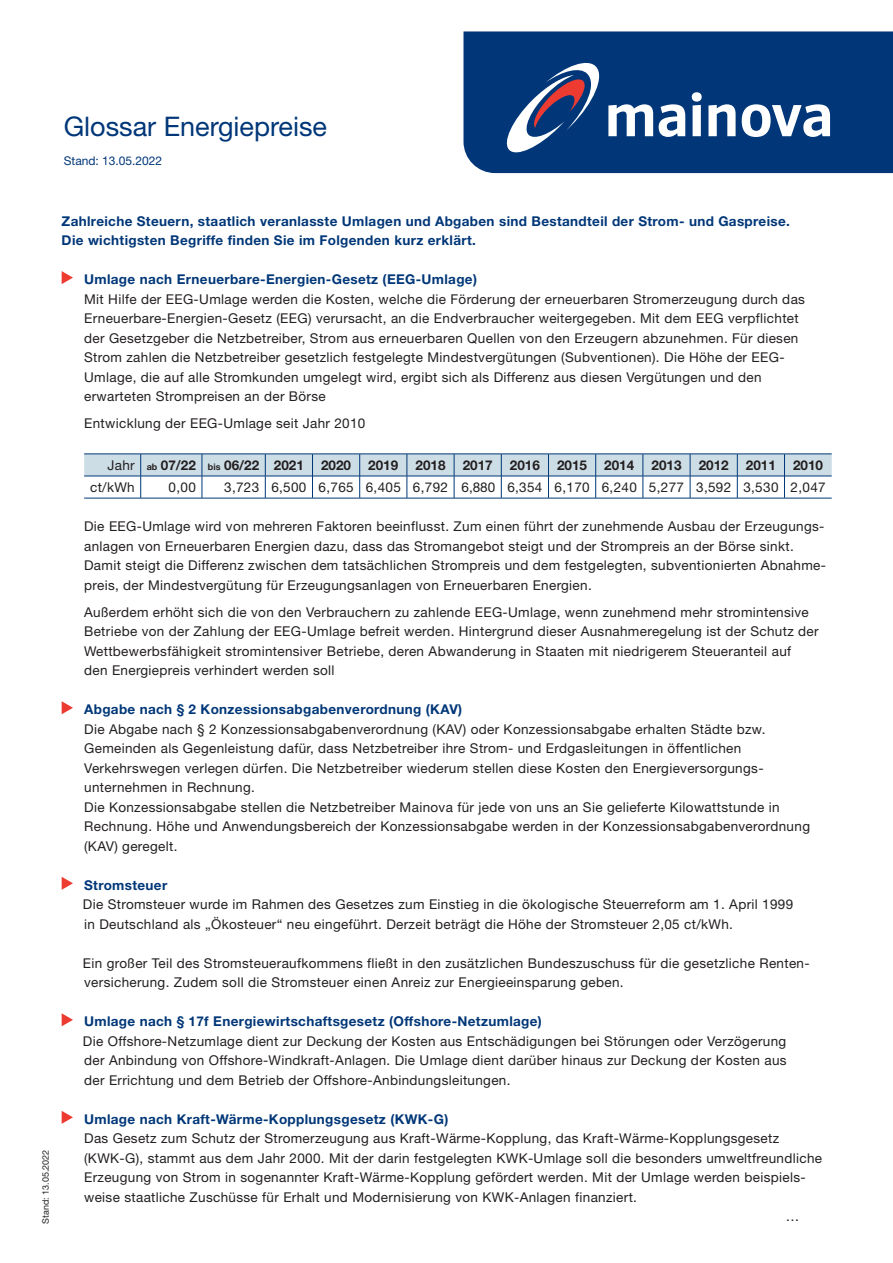
<style>
.page{position:relative;width:893px;height:1263px;background:#fff}
.page>*{position:absolute;margin:0;border:0;box-sizing:border-box;transform-origin:0 0}
.t1{font:27px "Helvetica Neue LT Pro";color:#013778}
.t2{font:13.5px/19.5px "Helvetica Neue LT Pro";letter-spacing:.025em;color:#231f20}
.t3{font:700 13.5px/19.5px "Helvetica Neue LT Pro";letter-spacing:.025em;color:#013778}
.t4{font:700 13.5px "Helvetica Neue LT Pro";color:#231f20}
.t5{font:12px "Helvetica Neue LT Pro";color:#013778}
.t6{font:9px "Helvetica Neue LT Pro";color:#231f20}
.s1{font-weight:400}
.s2{font-size:9px}
</style>
<div class="page">
<svg style="left:62px;top:271px;width:11px;height:13px"></svg>
<hr style="left:84px;top:498px;width:57px;height:1px;background:#013778">
<hr style="left:141px;top:498px;width:61px;height:1px;background:#013778">
<hr style="left:202px;top:498px;width:63px;height:1px;background:#013778">
<hr style="left:265px;top:498px;width:47px;height:1px;background:#013778">
<hr style="left:312px;top:498px;width:48px;height:1px;background:#013778">
<hr style="left:360px;top:498px;width:47px;height:1px;background:#013778">
<hr style="left:407px;top:498px;width:47px;height:1px;background:#013778">
<hr style="left:454px;top:498px;width:47px;height:1px;background:#013778">
<hr style="left:501px;top:498px;width:47px;height:1px;background:#013778">
<hr style="left:548px;top:498px;width:48px;height:1px;background:#013778">
<hr style="left:596px;top:498px;width:47px;height:1px;background:#013778">
<hr style="left:643px;top:498px;width:47px;height:1px;background:#013778">
<hr style="left:690px;top:498px;width:47px;height:1px;background:#013778">
<hr style="left:737px;top:498px;width:47px;height:1px;background:#013778">
<hr style="left:784px;top:498px;width:48px;height:1px;background:#013778">
<svg style="left:84px;top:454px;width:748px;height:44px"></svg>
<svg style="left:62px;top:701px;width:11px;height:13px"></svg>
<svg style="left:62px;top:877px;width:11px;height:13px"></svg>
<svg style="left:62px;top:1013px;width:11px;height:13px"></svg>
<svg style="left:62px;top:1111px;width:11px;height:13px"></svg>
<div style="left:463px;top:31px;width:430px;height:142px;background:#013778"></div>
<svg style="left:502px;top:58px;width:328px;height:99px"></svg>
<h1 class="t1" style="left:64px;top:110px;width:265px">Glossar Energiepreise</h1>
<p class="t5" style="left:64px;top:153px;width:100px">Stand: 13.05.2022</p>
<p class="t6" style="left:40px;top:1224px;width:75px;rotate:-90deg">Stand: 13.05.2022</p>
<p class="t3" style="left:62px;top:211px;width:730px">Zahlreiche Steuern, staatlich veranlasste Umlagen und Abgaben sind Bestandteil der Strom- und Gaspreise.<br>Die wichtigsten Begriffe finden Sie im Folgenden kurz erklärt.</p>
<p class="t3" style="left:84px;top:269px;width:394px">Umlage nach Erneuerbare-Energien-Gesetz (EEG-Umlage)</p>
<p class="t2" style="left:84px;top:289px;width:722px">Mit Hilfe der EEG-Umlage werden die Kosten, welche die Förderung der erneuerbaren Stromerzeugung durch das Erneuerbare-Energien-Gesetz (EEG) verursacht, an die Endverbraucher weitergegeben. Mit dem EEG verpflichtet der Gesetzgeber die Netzbetreiber, Strom aus erneuerbaren Quellen von den Erzeugern abzunehmen. Für diesen Strom zahlen die Netzbetreiber gesetzlich festgelegte Mindestvergütungen (Subventionen). Die Höhe der EEG-Umlage, die auf alle Stromkunden umgelegt wird, ergibt sich als Differenz aus diesen Vergütungen und den erwarteten Strompreisen an der Börse</p>
<p class="t2" style="left:84px;top:413px;width:283px">Entwicklung der EEG-Umlage seit Jahr 2010</p>
<p class="t4" style="left:107px;top:456px;width:198px"><span class="s1">Jahr</span> <span class="s2">ab</span> 07/22 <span class="s2">bis</span> 06/22 2021</p>
<p class="t4" style="left:321px;top:456px;width:32px">2020</p>
<p class="t4" style="left:368px;top:456px;width:32px">2019</p>
<p class="t4" style="left:415px;top:456px;width:32px">2018</p>
<p class="t4" style="left:463px;top:456px;width:32px">2017</p>
<p class="t4" style="left:510px;top:456px;width:32px">2016</p>
<p class="t4" style="left:557px;top:456px;width:32px">2015</p>
<p class="t4" style="left:604px;top:456px;width:32px">2014</p>
<p class="t4" style="left:651px;top:456px;width:32px">2013</p>
<p class="t4" style="left:699px;top:456px;width:32px">2012</p>
<p class="t4" style="left:746px;top:456px;width:32px">2011</p>
<p class="t4" style="left:793px;top:456px;width:32px">2010</p>
<p class="t2" style="left:90px;top:477px;width:46px">ct/kWh</p>
<p class="t2" style="left:169px;top:477px;width:29px">0,00</p>
<p class="t2" style="left:224px;top:477px;width:603px">3,723 6,500 6,765 6,405 6,792 6,880 6,354 6,170 6,240 5,277 3,592 3,530 2,047</p>
<p class="t2" style="left:84px;top:516px;width:743px">Die EEG-Umlage wird von mehreren Faktoren beeinflusst. Zum einen führt der zunehmende Ausbau der Erzeugungs&shy;anlagen von Erneuerbaren Energien dazu, dass das Stromangebot steigt und der Strompreis an der Börse sinkt.<br>Damit steigt die Differenz zwischen dem tatsächlichen Strompreis und dem festgelegten, subventionierten Abnahme&shy;preis, der Mindestvergütung für Erzeugungsanlagen von Erneuerbaren Energien.</p>
<p class="t2" style="left:84px;top:602px;width:736px">Außerdem erhöht sich die von den Verbrauchern zu zahlende EEG-Umlage, wenn zunehmend mehr stromintensive Betriebe von der Zahlung der EEG-Umlage befreit werden. Hintergrund dieser Ausnahmeregelung ist der Schutz der Wettbewerbsfähigkeit stromintensiver Betriebe, deren Abwanderung in Staaten mit niedrigerem Steueranteil auf<br>den Energiepreis verhindert werden soll</p>
<p class="t3" style="left:84px;top:699px;width:379px">Abgabe nach § 2 Konzessionsabgabenverordnung (KAV)</p>
<p class="t2" style="left:84px;top:719px;width:727px">Die Abgabe nach § 2 Konzessionsabgabenverordnung (KAV) oder Konzessionsabgabe erhalten Städte bzw.<br>Gemeinden als Gegenleistung dafür, dass Netzbetreiber ihre Strom- und Erdgasleitungen in öffentlichen Verkehrswegen verlegen dürfen. Die Netzbetreiber wiederum stellen diese Kosten den Energieversorgungs&shy;unternehmen in Rechnung.<br>Die Konzessionsabgabe stellen die Netzbetreiber Mainova für jede von uns an Sie gelieferte Kilowattstunde in Rechnung. Höhe und Anwendungsbereich der Konzessionsabgabe werden in der Konzessionsabgabenverordnung (KAV) geregelt.</p>
<p class="t3" style="left:84px;top:875px;width:85px">Stromsteuer</p>
<p class="t2" style="left:83px;top:894px;width:712px">Die Stromsteuer wurde im Rahmen des Gesetzes zum Einstieg in die ökologische Steuerreform am 1. April 1999 in Deutschland als „Ökosteuer“ neu eingeführt. Derzeit beträgt die Höhe der Stromsteuer 2,05 ct/kWh.</p>
<p class="t2" style="left:83px;top:953px;width:728px">Ein großer Teil des Stromsteueraufkommens fließt in den zusätzlichen Bundeszuschuss für die gesetzliche Renten&shy;versicherung. Zudem soll die Stromsteuer einen Anreiz zur Energieeinsparung geben.</p>
<p class="t3" style="left:84px;top:1011px;width:459px">Umlage nach § 17f Energiewirtschaftsgesetz (Offshore-Netzumlage)</p>
<p class="t2" style="left:83px;top:1031px;width:705px;text-align:justify">Die Offshore-Netzumlage dient zur Deckung der Kosten aus Entschädigungen bei Störungen oder Verzögerung der Anbindung von Offshore-Windkraft-Anlagen. Die Umlage dient darüber hinaus zur Deckung der Kosten aus der Errichtung und dem Betrieb der Offshore-Anbindungsleitungen.</p>
<p class="t3" style="left:84px;top:1109px;width:366px">Umlage nach Kraft-Wärme-Kopplungsgesetz (KWK-G)</p>
<p class="t2" style="left:84px;top:1128px;width:697px">Das Gesetz zum Schutz der Stromerzeugung aus Kraft-Wärme-Kopplung, das Kraft-Wärme-Kopplungsgesetz</p>
<p class="t2" style="left:84px;top:1148px;width:739px">(KWK-G), stammt aus dem Jahr 2000. Mit der darin festgelegten KWK-Umlage soll die besonders umweltfreundliche</p>
<p class="t2" style="left:84px;top:1167px;width:723px">Erzeugung von Strom in sogenannter Kraft-Wärme-Kopplung gefördert werden. Mit der Umlage werden beispiels-</p>
<p class="t2" style="left:84px;top:1187px;width:554px">weise staatliche Zuschüsse für Erhalt und Modernisierung von KWK-Anlagen finanziert.</p>
<p class="t2" style="left:786px;top:1206px;width:15px">…</p>
</div>
